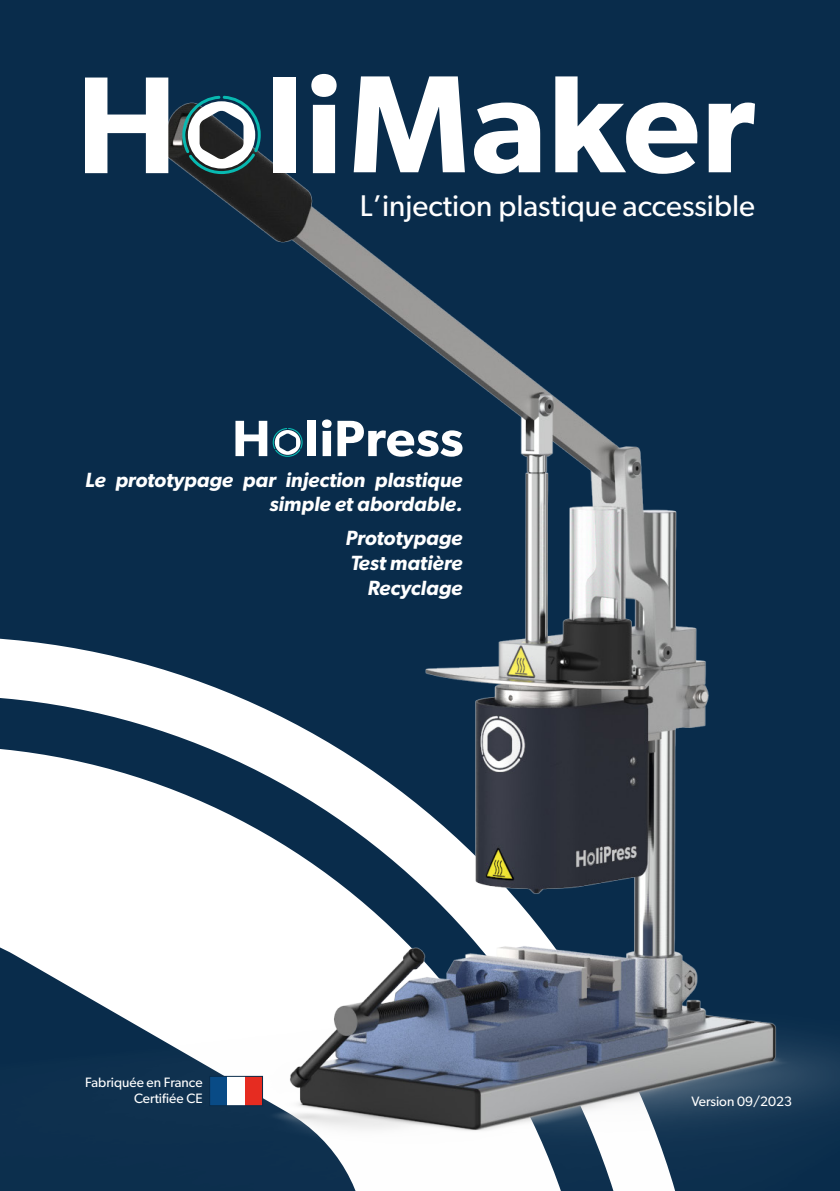
<style>
.page{position:relative;width:840px;height:1191px;background:#fff}
.page>*{position:absolute;margin:0;border:0;box-sizing:border-box;transform-origin:0 0}
.t1{font:30px "Gibson";color:#fff}
.t2{font:italic 600 20.6px/24.8px "Gibson";color:#fff;text-align:right}
.Textes_produits{font:13.6px "Gibson";color:#fff}
</style>
<div class="page">
<div style="left:0;top:0;width:839px;height:1191px;background:#092c4b"></div>
<img style="left:0;top:73px;width:839px;height:1118px">
<div style="left:210px;top:1076px;width:17px;height:30px;background:#094b86"></div>
<div style="left:227px;top:1076px;width:18px;height:30px;background:#fff"></div>
<div style="left:245px;top:1076px;width:17px;height:30px;background:#e62c21"></div>
<div style="left:209px;top:1076px;width:53px;height:30px;border:1px solid #092c4b"></div>
<div style="left:307px;top:421px;width:9px;height:35px;background:#fff"></div>
<svg style="left:322px;top:419px;width:9px;height:37px"></svg>
<svg style="left:337px;top:421px;width:125px;height:36px"></svg>
<svg style="left:235px;top:421px;width:67px;height:36px"></svg>
<svg style="left:85px;top:78px;width:83px;height:95px"></svg>
<div style="left:273px;top:78px;width:23px;height:95px;background:#fff"></div>
<svg style="left:311px;top:74px;width:25px;height:99px;background:#cdd4da"></svg>
<svg style="left:353px;top:76px;width:111px;height:96px"></svg>
<svg style="left:473px;top:103px;width:67px;height:71px"></svg>
<svg style="left:555px;top:76px;width:142px;height:98px"></svg>
<svg style="left:708px;top:103px;width:46px;height:69px"></svg>
<svg style="left:182px;top:96px;width:79px;height:78px"></svg>
<p class="t1" style="left:360px;top:187px;width:396px">L’injection plastique accessible</p>
<p class="t2" style="left:85px;top:467px;width:378px">Le prototypage par injection plastique simple et abordable.</p>
<p class="t2" style="left:345px;top:525px;width:118px">Prototypage</p>
<p class="t2" style="left:350px;top:550px;width:113px">Test matière</p>
<p class="t2" style="left:367px;top:575px;width:97px">Recyclage</p>
<p class="Textes_produits" style="left:85px;top:1074px;width:119px">Fabriquée en France</p>
<p class="Textes_produits" style="left:134px;top:1090px;width:70px">Certifiée CE</p>
<p class="Textes_produits" style="left:691px;top:1093px;width:102px">Version 09/2023</p>
</div>
